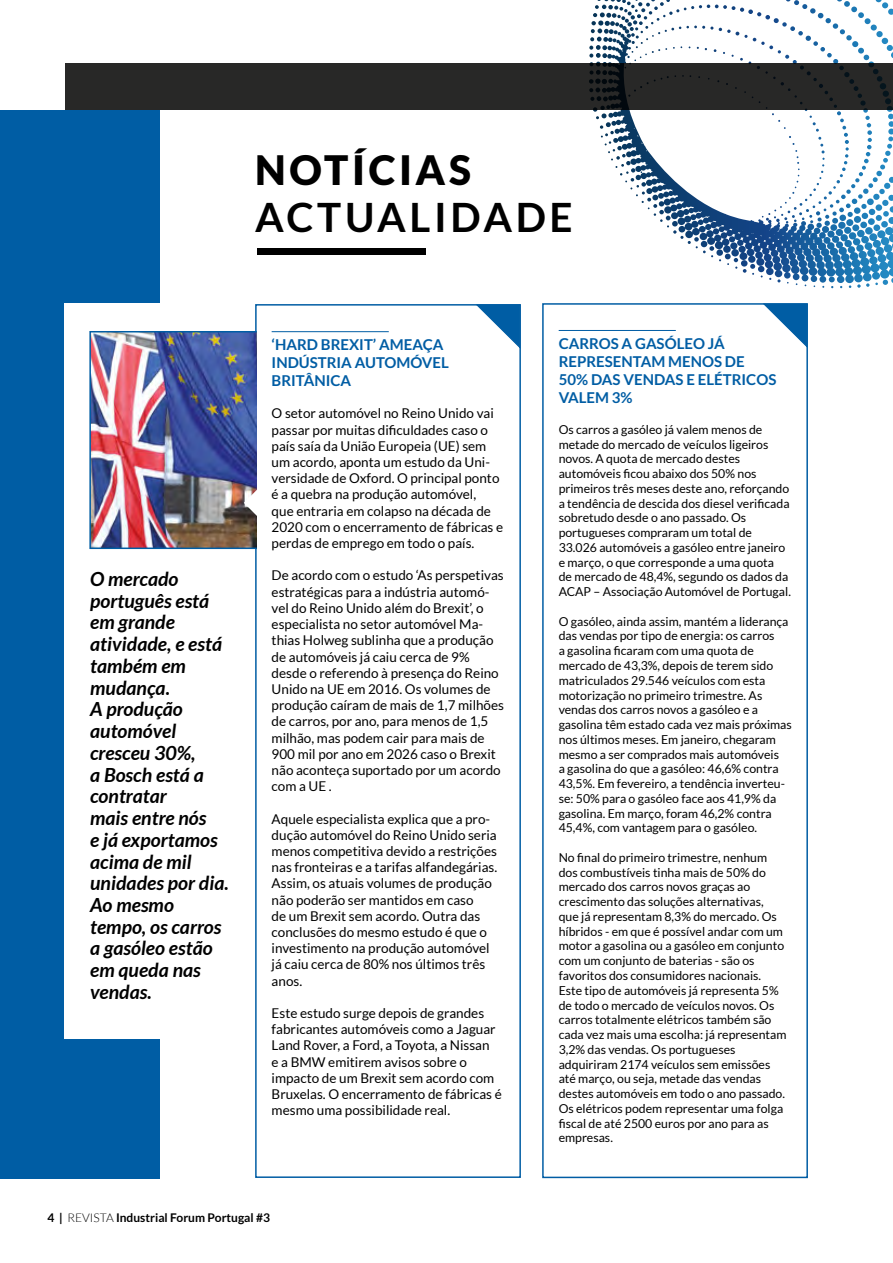
<style>
.page{position:relative;width:893px;height:1263px;background:#fff}
.page>*{position:absolute;margin:0;border:0;box-sizing:border-box;transform-origin:0 0}
.t1{font:700 40.5px "Lato";letter-spacing:.09em;color:#000}
.t2{font:900 40.5px "Lato";letter-spacing:.09em;color:#000}
.t3{font:italic 700 19.5px/21.8px "Lato";color:#000}
.t4{font:700 15px/18px "Lato";color:#005da4}
.t5{font:13.5px/16.2px "Lato";color:#000}
.t6{font:12.3px/14.7px "Lato";color:#000}
.t7{font:700 12px "Lato";letter-spacing:-.005em;color:#000}
.s1{font-weight:300}
</style>
<div class="page">
<div style="left:0;top:110px;width:160px;height:1068px;background:#005da4"></div>
<div style="left:64px;top:303px;width:722px;height:736px;background:#fff"></div>
<div style="left:257px;top:248px;width:168px;height:7px;background:#000"></div>
<div style="left:65px;top:64px;width:828px;height:46px;background:#282827"></div>
<div style="left:255px;top:304px;width:266px;height:874px;background:#fff;border:2px solid #005da4"></div>
<svg style="left:476px;top:304px;width:44px;height:44px"></svg>
<div style="left:542px;top:303px;width:266px;height:875px;background:#fff;border:2px solid #005da4"></div>
<svg style="left:763px;top:304px;width:44px;height:43px"></svg>
<hr style="left:559px;top:330px;width:117px;height:1px;background:#005da4">
<hr style="left:272px;top:331px;width:117px;height:1px;background:#005da4">
<img style="left:92px;top:334px;width:163px;height:212px">
<svg style="left:244px;top:488px;width:11px;height:30px"></svg>
<div style="left:89px;top:331px;width:169px;height:218px;border:2px solid #005da4"></div>
<svg style="left:589px;top:0;width:304px;height:288px"></svg>
<h1 class="t2" style="left:255px;top:147px;width:217px">NOTÍCIAS</h1>
<h1 class="t1" style="left:255px;top:194px;width:319px">ACTUALI DADE</h1>
<p class="t3" style="left:90px;top:568px;width:140px">O mercado português está em grande atividade, e está também em mudança.<br>A produção automóvel cresceu 30%,<br>a Bosch está a contratar<br>mais entre nós<br>e já exportamos acima de mil unidades por dia.<br>Ao mesmo tempo, os carros a gasóleo estão em queda nas vendas.</p>
<p class="t4" style="left:272px;top:335px;width:179px">‘HARD BREXIT’ AMEAÇA<br>I NDÚSTRIA AUTOMÓVEL<br>BRITÂNICA</p>
<p class="t5" style="left:272px;top:405px;width:233px">O setor automóvel no Reino Unido vai passar por muitas dificuldades caso o país saía da União Europeia (UE) sem um acordo, aponta um estudo da Uni&shy;versidade de Oxford. O principal ponto é a quebra na produção automóvel,<br>que entraria em colapso na década de 2020 com o encerramento de fábricas e perdas de emprego em todo o país.</p>
<p class="t5" style="left:272px;top:567px;width:234px">De acordo com o estudo ‘As perspetivas estratégicas para a indústria automó&shy;vel do Reino Unido além do Brexit’, o especialista no setor automóvel Ma&shy;thias Holweg sublinha que a produção de automóveis já caiu cerca de 9% desde o referendo à presença do Reino Unido na UE em 2016. Os volumes de produção caíram de mais de 1,7 milhões de carros, por ano, para menos de 1,5 milhão, mas podem cair para mais de 900 mil por ano em 2026 caso o Brexit não aconteça suportado por um acordo com a UE .</p>
<p class="t5" style="left:272px;top:810px;width:227px">Aquele especialista explica que a pro&shy;dução automóvel do Reino Unido seria menos competitiva devido a restrições nas fronteiras e a tarifas alfandegárias.<br>Assim, os atuais volumes de produção não poderão ser mantidos em caso<br>de um Brexit sem acordo. Outra das conclusões do mesmo estudo é que o investimento na produção automóvel já caiu cerca de 80% nos últimos três anos.</p>
<p class="t5" style="left:272px;top:1005px;width:232px">Este estudo surge depois de grandes fabricantes automóveis como a Jaguar Land Rover, a Ford, a Toyota, a Nissan<br>e a BMW emitirem avisos sobre o impacto de um Brexit sem acordo com Bruxelas. O encerramento de fábricas é mesmo uma possibilidade real.</p>
<p class="t4" style="left:559px;top:334px;width:11px">CARROS</p>
<p class="t4" style="left:622px;top:334px;width:25px">AGAS</p>
<p class="t4" style="left:665px;top:334px;width:22px">ÓLEO</p>
<p class="t4" style="left:708px;top:334px;width:18px">JÁ</p>
<p class="t4" style="left:559px;top:352px;width:39px">REPRESENTAM</p>
<p class="t4" style="left:668px;top:352px;width:12px">MENOS</p>
<p class="t4" style="left:725px;top:352px;width:11px">DE</p>
<p class="t4" style="left:559px;top:370px;width:43px">50% DAS</p>
<p class="t4" style="left:623px;top:370px;width:11px">VENDAS</p>
<p class="t4" style="left:686px;top:370px;width:21px">E ELÉTR</p>
<p class="t4" style="left:742px;top:370px;width:16px">ICOS</p>
<p class="t4" style="left:559px;top:388px;width:4px">VALEM</p>
<p class="t4" style="left:612px;top:388px;width:22px">3%</p>
<p class="t6" style="left:559px;top:422px;width:234px">Os carros a gasóleo já valem menos de metade do mercado de veículos ligeiros novos. A quota de mercado destes automóveis ficou abaixo dos 50% nos primeiros três meses deste ano, reforçando a tendência de descida dos diesel verificada sobretudo desde o ano passado. Os portugueses compraram um total de 33.026 automóveis a gasóleo entre janeiro e março, o que corresponde a uma quota<br>de mercado de 48,4%, segundo os dados da ACAP – Associação Automóvel de Portugal.</p>
<p class="t6" style="left:559px;top:614px;width:235px">O gasóleo, ainda assim, mantém a liderança das vendas por tipo de energia: os carros<br>a gasolina ficaram com uma quota de mercado de 43,3%, depois de terem sido matriculados 29.546 veículos com esta motorização no primeiro trimestre. As vendas dos carros novos a gasóleo e a gasolina têm estado cada vez mais próximas nos últimos meses. Em janeiro, chegaram mesmo a ser comprados mais automóveis<br>a gasolina do que a gasóleo: 46,6% contra 43,5%. Em fevereiro, a tendência inverteu&shy;se: 50% para o gasóleo face aos 41,9% da gasolina. Em março, foram 46,2% contra 45,4%, com vantagem para o gasóleo.</p>
<p class="t6" style="left:559px;top:850px;width:229px">No final do primeiro trimestre, nenhum dos combustíveis tinha mais de 50% do mercado dos carros novos graças ao crescimento das soluções alternativas, que já representam 8,3% do mercado. Os híbridos - em que é possível andar com um motor a gasolina ou a gasóleo em conjunto com um conjunto de baterias - são os favoritos dos consumidores nacionais.<br>Este tipo de automóveis já representa 5% de todo o mercado de veículos novos. Os carros totalmente elétricos também são cada vez mais uma escolha: já representam 3,2% das vendas. Os portugueses adquiriram 2174 veículos sem emissões até março, ou seja, metade das vendas destes automóveis em todo o ano passado.<br>Os elétricos podem representar uma folga fiscal de até 2500 euros por ano para as empresas.</p>
<p class="t7" style="left:48px;top:1210px;width:224px">4 | <span class="s1">REVISTA</span> INDUSTRIAL FORUM PORTUGAL #3</p>
</div>
